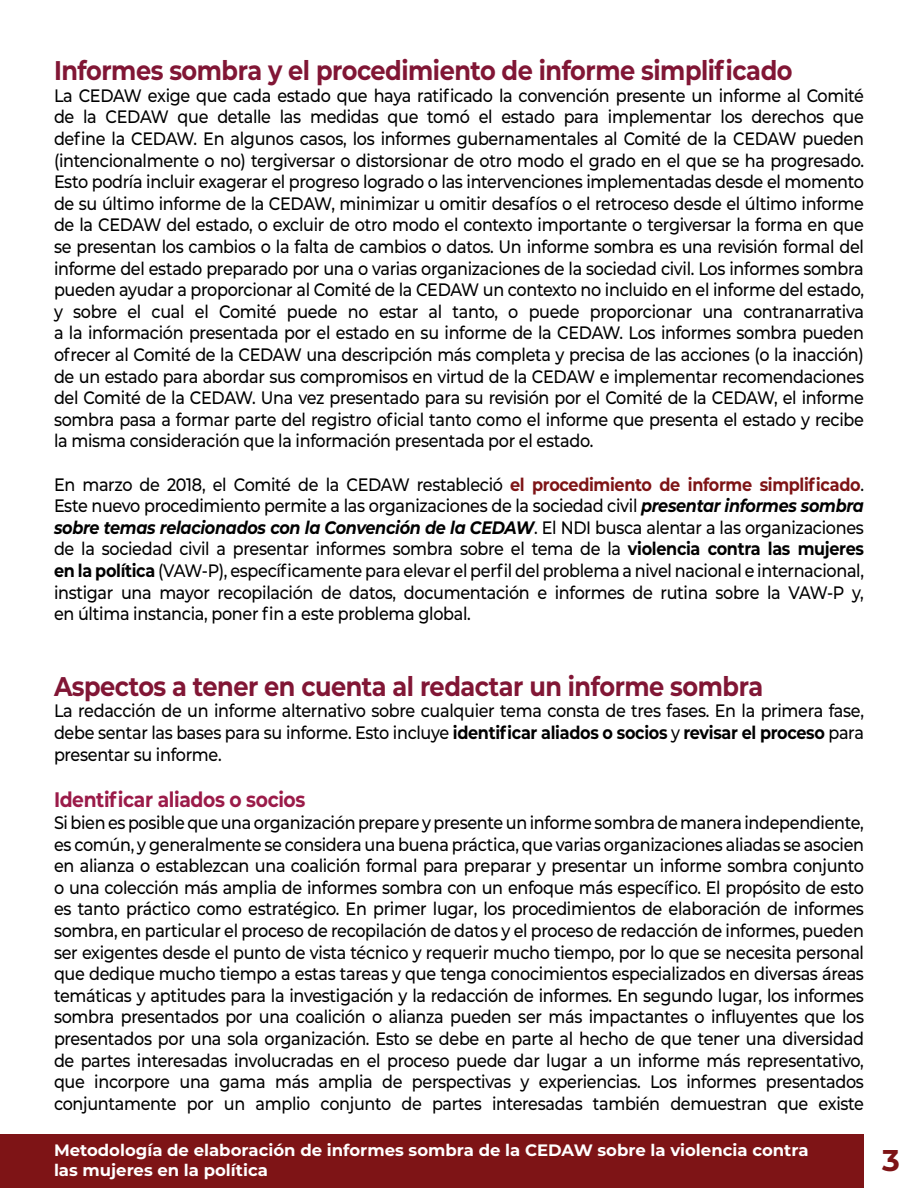
<style>
.page{position:relative;width:918px;height:1188px;background:#fff}
.page>*{position:absolute;margin:0;border:0;box-sizing:border-box;transform-origin:0 0}
.t1{font:700 30px "Montserrat";color:#7e1416}
.Heading{font:700 27px "Montserrat";letter-spacing:-.02em;color:#811635;scale:.89 1}
.Subheading{font:700 21px "Montserrat";letter-spacing:-.02em;color:#9b1b49;scale:.89 1}
.t2{font:500 18px/21.6px "Montserrat";letter-spacing:-.02em;color:#000;text-align:justify;scale:.89 1}
.t3{font:700 16.5px/19.8px "Montserrat";color:#fff}
.s1{font-weight:700;color:#7e1416}
.s2{font-weight:700;font-style:italic}
.s3{font-weight:700}
</style>
<div class="page">
<div style="left:0;top:1134px;width:864px;height:54px;background:#7e1416"></div>
<p class="Heading" style="left:54px;top:51px;width:831px">Informes sombra y el procedimiento de informe simplificado</p>
<p class="t2" style="left:54px;top:84px;width:912px">La CEDAW exige que cada estado que haya ratificado la convención presente un informe al Comité de la CEDAW que detalle las medidas que tomó el estado para implementar los derechos que define la CEDAW. En algunos casos, los informes gubernamentales al Comité de la CEDAW pueden (intencionalmente o no) tergiversar o distorsionar de otro modo el grado en el que se ha progresado.<br>Esto podría incluir exagerar el progreso logrado o las intervenciones implementadas desde el momento de su último informe de la CEDAW, minimizar u omitir desafíos o el retroceso desde el último informe de la CEDAW del estado, o excluir de otro modo el contexto importante o tergiversar la forma en que se presentan los cambios o la falta de cambios o datos. Un informe sombra es una revisión formal del informe del estado preparado por una o varias organizaciones de la sociedad civil. Los informes sombra pueden ayudar a proporcionar al Comité de la CEDAW un contexto no incluido en el informe del estado, y sobre el cual el Comité puede no estar al tanto, o puede proporcionar una contranarrativa a la información presentada por el estado en su informe de la CEDAW. Los informes sombra pueden ofrecer al Comité de la CEDAW una descripción más completa y precisa de las acciones (o la inacción) de un estado para abordar sus compromisos en virtud de la CEDAW e implementar recomendaciones del Comité de la CEDAW. Una vez presentado para su revisión por el Comité de la CEDAW, el informe sombra pasa a formar parte del registro oficial tanto como el informe que presenta el estado y recibe la misma consideración que la información presentada por el estado.</p>
<p class="t2" style="left:54px;top:473px;width:912px">En marzo de 2018, el Comité de la CEDAW restableció <span class="s1">el procedimiento de informe simplificado</span>.<br>Este nuevo procedimiento permite a las organizaciones de la sociedad civil <span class="s2">presentar informes sombra sobre temas relacionados con la Convención de la CEDAW</span>. El NDI busca alentar a las organizaciones de la sociedad civil a presentar informes sombra sobre el tema de la <span class="s3">violencia contra las mujeres en la política</span> (VAW-P), específicamente para elevar el perfil del problema a nivel nacional e internacional, instigar una mayor recopilación de datos, documentación e informes de rutina sobre la VAW-P y, en última instancia, poner fin a este problema global.</p>
<p class="Heading" style="left:54px;top:667px;width:798px">Aspectos a tener en cuenta al redactar un informe sombra</p>
<p class="t2" style="left:54px;top:699px;width:912px">La redacción de un informe alternativo sobre cualquier tema consta de tres fases. En la primera fase, debe sentar las bases para su informe. Esto incluye <span class="s3">identificar aliados o socios</span> y <span class="s3">revisar el proceso</span> para presentar su informe.</p>
<p class="Subheading" style="left:54px;top:785px;width:284px">Identificar aliados o socios</p>
<p class="t2" style="left:54px;top:811px;width:912px">Si bien es posible que una organización prepare y presente un informe sombra de manera independiente, es común, y generalmente se considera una buena práctica, que varias organizaciones aliadas se asocien en alianza o establezcan una coalición formal para preparar y presentar un informe sombra conjunto o una colección más amplia de informes sombra con un enfoque más específico. El propósito de esto es tanto práctico como estratégico. En primer lugar, los procedimientos de elaboración de informes sombra, en particular el proceso de recopilación de datos y el proceso de redacción de informes, pueden ser exigentes desde el punto de vista técnico y requerir mucho tiempo, por lo que se necesita personal que dedique mucho tiempo a estas tareas y que tenga conocimientos especializados en diversas áreas temáticas y aptitudes para la investigación y la redacción de informes. En segundo lugar, los informes sombra presentados por una coalición o alianza pueden ser más impactantes o influyentes que los presentados por una sola organización. Esto se debe en parte al hecho de que tener una diversidad de partes interesadas involucradas en el proceso puede dar lugar a un informe más representativo, que incorpore una gama más amplia de perspectivas y experiencias. Los informes presentados conjuntamente por un amplio conjunto de partes interesadas también demuestran que existe</p>
<p class="t3" style="left:54px;top:1139px;width:756px">Metodología de elaboración de informes sombra de la CEDAW sobre la violencia contra las mujeres en la política</p>
<h1 class="t1" style="left:882px;top:1139px;width:19px">3</h1>
</div>
